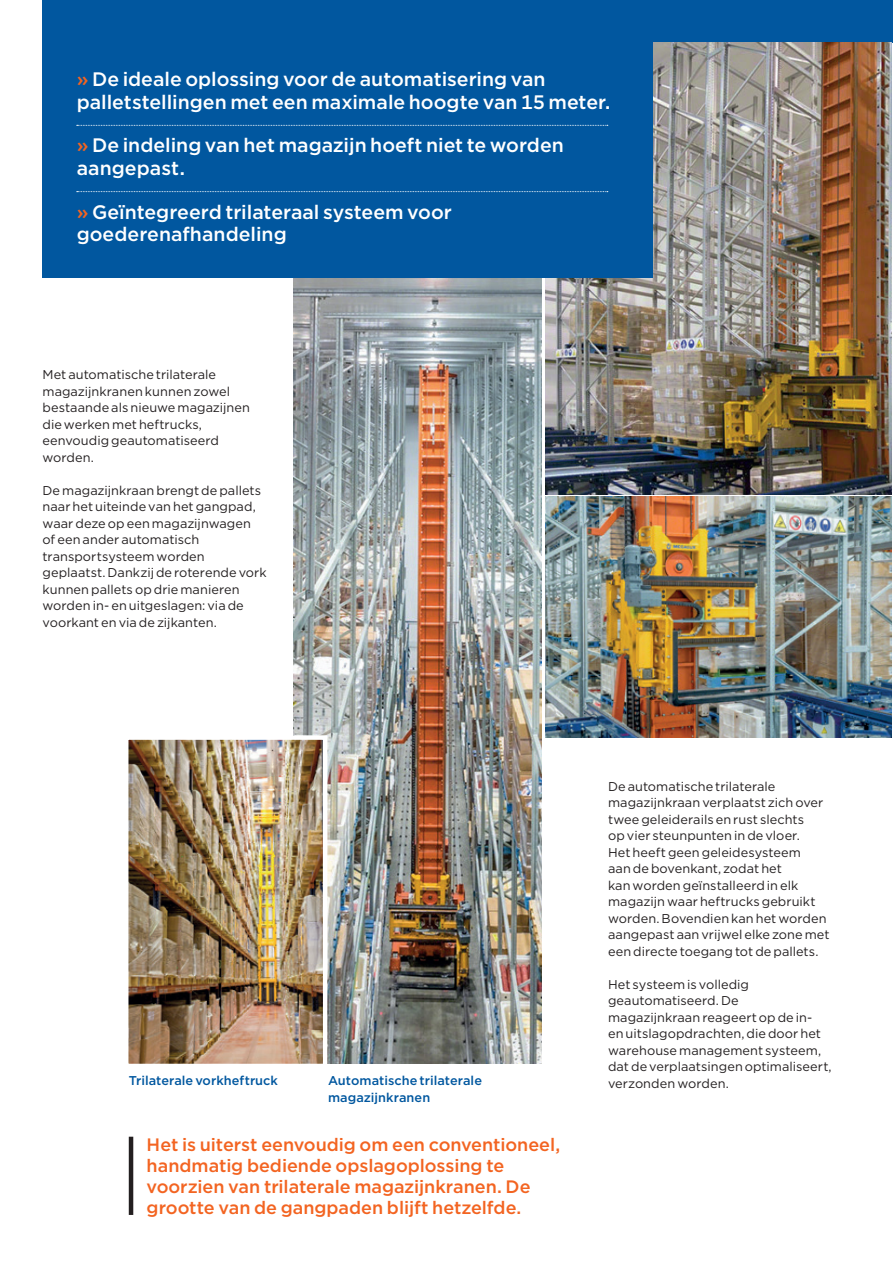
<style>
.page{position:relative;width:893px;height:1263px;background:#fff}
.page>*{position:absolute;margin:0;border:0;box-sizing:border-box;transform-origin:0 0}
.t1{font:500 19.5px/22.5px "Gotham";color:#fff}
.t2{font:500 18px/21px "Gotham";letter-spacing:-.005em;color:#f36421}
.t3{font:12.75px/16.5px "Gotham";letter-spacing:.005em;color:#231f20}
.t4{font:500 12.75px/16.5px "Gotham";letter-spacing:.005em;color:#01579f}
.s1{color:#f36421}
</style>
<div class="page">
<div style="left:44px;top:0;width:849px;height:43px;background:#01579f"></div>
<img style="left:546px;top:43px;width:345px;height:451px">
<img style="left:293px;top:277px;width:249px;height:786px">
<img style="left:546px;top:497px;width:345px;height:240px">
<div style="left:43px;top:0;width:610px;height:277px;background:#01579f"></div>
<img style="left:129px;top:740px;width:193px;height:323px">
<div style="left:124px;top:735px;width:203px;height:333px;border:4px solid #fff"></div>
<svg style="left:77px;top:125px;width:531px;height:1px"></svg>
<svg style="left:77px;top:191px;width:531px;height:1px"></svg>
<hr style="left:129px;top:1137px;width:4px;height:78px;background:#231f20">
<h1 class="t1" style="left:77px;top:68px;width:536px"><span class="s1">»</span> De ideale oplossing voor de automatisering van palletstellingen met een maximale hoogte van 15 meter.</h1>
<h1 class="t1" style="left:77px;top:134px;width:489px"><span class="s1">»</span> De indeling van het magazijn hoeft niet te worden aangepast.</h1>
<h1 class="t1" style="left:77px;top:200px;width:377px"><span class="s1">»</span> Geïntegreerd trilateraal systeem voor goederenafhandeling</h1>
<p class="t3" style="left:43px;top:366px;width:209px">Met automatische trilaterale magazijnkranen kunnen zowel bestaande als nieuwe magazijnen die werken met heftrucks, eenvoudig geautomatiseerd worden.</p>
<p class="t3" style="left:43px;top:482px;width:226px">De magazijnkraan brengt de pallets naar het uiteinde van het gangpad, waar deze op een magazijnwagen of een ander automatisch transportsysteem worden geplaatst. Dankzij de roterende vork kunnen pallets op drie manieren worden in- en uitgeslagen: via de voorkant en via de zijkanten.</p>
<p class="t4" style="left:129px;top:1072px;width:151px">Trilaterale vorkheftruck</p>
<p class="t4" style="left:328px;top:1072px;width:155px">Automatische trilaterale magazijnkranen</p>
<h2 class="t2" style="left:147px;top:1134px;width:415px">Het is uiterst eenvoudig om een conventioneel, handmatig bediende opslagoplossing te voorzien van trilaterale magazijnkranen. De grootte van de gangpaden blijft hetzelfde.</h2>
<p class="t3" style="left:608px;top:778px;width:223px">De automatische trilaterale magazijnkraan verplaatst zich over twee geleiderails en rust slechts<br>op vier steunpunten in de vloer.<br>Het heeft geen geleidesysteem<br>aan de bovenkant, zodat het<br>kan worden geïnstalleerd in elk magazijn waar heftrucks gebruikt worden. Bovendien kan het worden aangepast aan vrijwel elke zone met een directe toegang tot de pallets.</p>
<p class="t3" style="left:608px;top:976px;width:225px">Het systeem is volledig geautomatiseerd. De magazijnkraan reageert op de in-<br>en uitslagopdrachten, die door het warehouse management systeem, dat de verplaatsingen optimaliseert, verzonden worden.</p>
</div>
